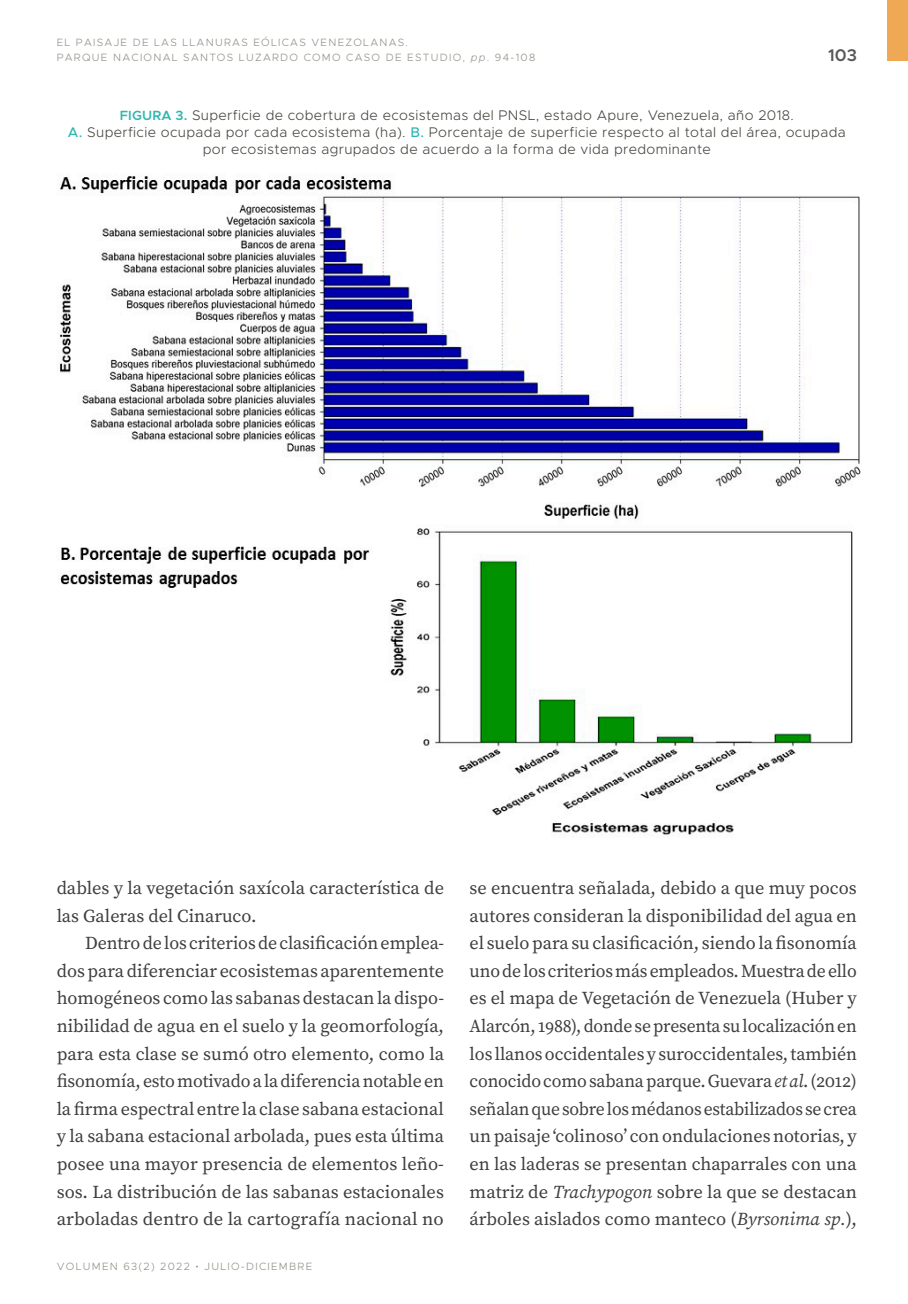
<style>
.page{position:relative;width:908px;height:1304px;background:#fff}
.page>*{position:absolute;margin:0;border:0;box-sizing:border-box;transform-origin:0 0}
.t1{font:18.2px/27.6px "Source Serif Pro";color:#3e3e3f;text-align:justify}
.t2{font:600 17px "Metropolis";color:#57585a}
.t3{font:300 14px/17px "Metropolis";letter-spacing:.025em;color:#474841;text-align:center}
.t4{font:300 10.6px/14.6px "Metropolis";letter-spacing:.12em;color:#929086}
.s1{font-style:italic}
.s2{font-weight:600;font-size:13.4px;color:#2fb6b0}
.s3{font-weight:500;color:#2fb6b0}
.s4{font-family:"Source Serif Pro"}
</style>
<div class="page">
<div style="left:886px;top:0;width:21px;height:61px;background:#efa954"></div>
<img style="left:60px;top:176px;width:801px;height:659px">
<p class="t4" style="left:57px;top:35px;width:480px">EL PAISAJE DE LAS LLANURAS EÓLICAS VENEZOLANAS.<br>PARQUE NACIONAL SANTOS LUZARDO COMO CASO DE ESTUDIO, <span class="s1">pp</span>. 94-108</p>
<p class="t2" style="left:827px;top:44px;width:30px">103</p>
<p class="t3" style="left:68px;top:107px;width:779px"><span class="s2">FIGURA 3.</span> Superficie de cobertura de ecosistemas del PNSL, estado Apure, Venezuela, año 2018.<br><span class="s3">A.</span> Superficie ocupada por cada ecosistema (ha). <span class="s3">B.</span> Porcentaje de superficie respecto al total del área, ocupada por ecosistemas agrupados de acuerdo a la forma de vida predominante</p>
<p class="t1" style="left:57px;top:874px;width:388px">dables y la vegetación saxícola característica de las Galeras del Cinaruco.</p>
<p class="t1" style="left:57px;top:929px;width:388px;text-indent:28px">Dentro de los criterios de clasificación emplea&shy;dos para diferenciar ecosistemas aparentemente homogéneos como las sabanas destacan la dispo&shy;nibilidad de agua en el suelo y la geomorfología, para esta clase se sumó otro elemento, como la fisonomía, esto motivado a la diferencia notable en la firma espectral entre la clase sabana estacional y la sabana estacional arbolada, pues esta última posee una mayor presencia de elementos leño&shy;sos. La distribución de las sabanas estacionales arboladas dentro de la cartografía nacional no</p>
<p class="t4" style="left:57px;top:1259px;width:257px">VOLUMEN 63(2) 2022 <span class="s4">•</span> JULIO-DICIEMBRE</p>
<p class="t1" style="left:469px;top:874px;width:389px">se encuentra señalada, debido a que muy pocos autores consideran la disponibilidad del agua en el suelo para su clasificación, siendo la fisonomía uno de los criterios más empleados. Muestra de ello es el mapa de Vegetación de Venezuela (Huber y Alarcón, 1988), donde se presenta su localización en los llanos occidentales y suroccidentales, también conocido como sabana parque. Guevara <span class="s1">et al</span>. (2012) señalan que sobre los médanos estabilizados se crea un paisaje ‘colinoso’ con ondulaciones notorias, y en las laderas se presentan chaparrales con una matriz de <span class="s1">Trachypogon</span> sobre la que se destacan árboles aislados como manteco (<span class="s1">Byrsonima sp.</span>),</p>
</div>
